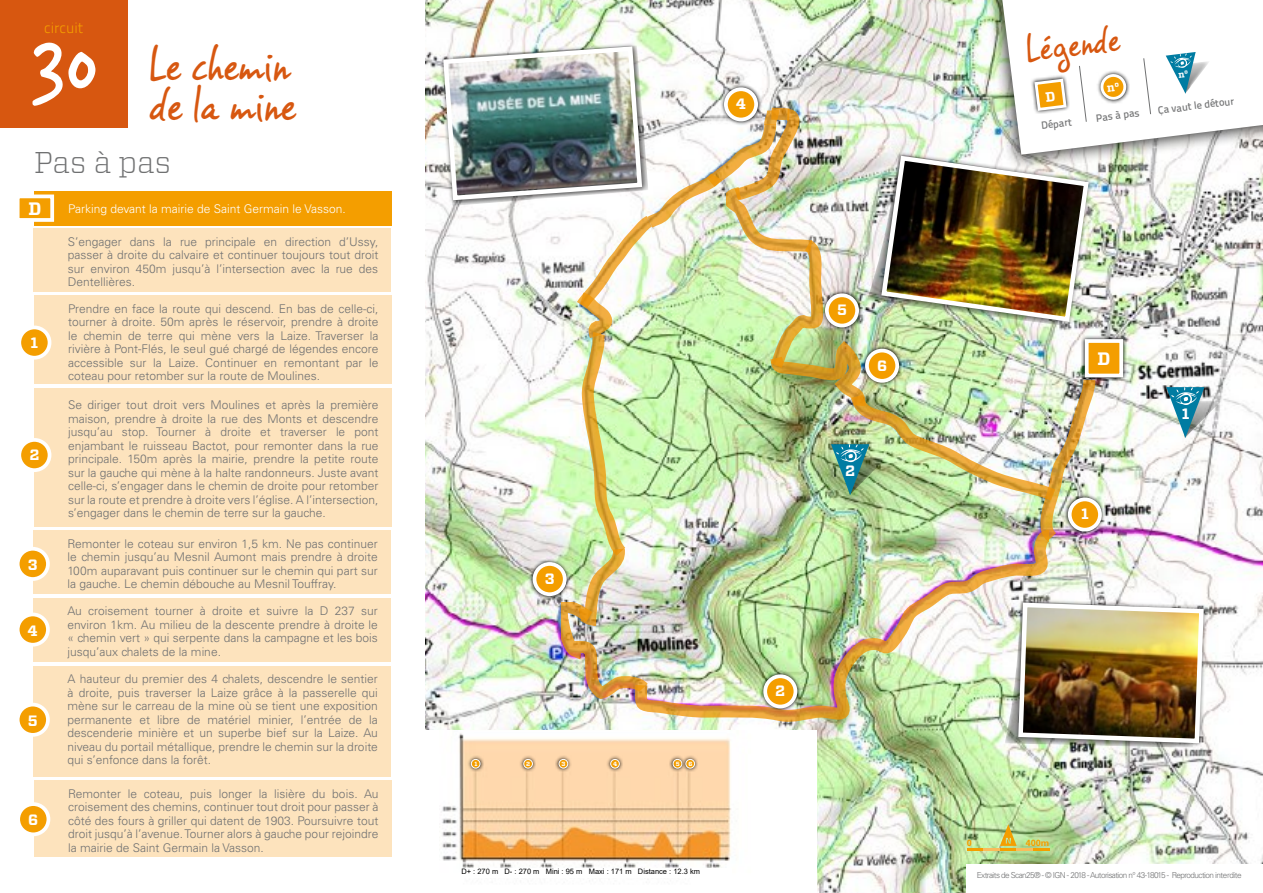
<style>
.page{position:relative;width:1263px;height:893px;background:#fff}
.page>*{position:absolute;margin:0;border:0;box-sizing:border-box;transform-origin:0 0}
.t1{font:97.5px "Vince Hand II Calvados";color:#fff}
.t2{font:45px/40.5px "Vince Hand II Calvados";letter-spacing:-.03em;color:#d75710}
.t3{font:36px "Vince Hand II Calvados";color:#d75710}
.t4{font:300 30px "Vitesse";color:#707172}
.t5{font:700 18px "Vitesse";color:#fff}
.t6{font:700 15px "Vitesse";color:#fff}
.t7{font:15px "Titillium Text 14 L 250 wt";color:#f49e00}
.t8{font:300 12px/13.5px "Univers LT Std";color:#707172;text-align:justify}
.t9{font:300 12px "Univers LT Std";color:#fff}
.t10{font:10.5px "Titillium Text 14 L 600 wt";color:#707172}
.t11{font:700 9px "Univers LT Std";color:#f49e00}
.t12{font:300 8.25px "Univers LT Std";letter-spacing:-.07em;color:#707172}
.t13{font:7.5px "Arial";color:#000}
.t14{font:700 6px "Vitesse";color:#fff}
</style>
<div class="page">
<img style="left:425px;top:0;width:838px;height:893px">
<div style="left:34px;top:191px;width:357px;height:34px;background:#f49e00"></div>
<div style="left:34px;top:296px;width:357px;height:88px;background:#fde3bd"></div>
<div style="left:34px;top:388px;width:357px;height:139px;background:#fde3bd"></div>
<div style="left:34px;top:530px;width:357px;height:64px;background:#fde3bd"></div>
<svg style="left:19px;top:194px;width:36px;height:28px"></svg>
<svg style="left:967px;top:824px;width:83px;height:27px;background:#bdcd7e"></svg>
<div style="left:0;top:0;width:128px;height:128px;background:#d75710"></div>
<div style="left:19px;top:327px;width:31px;height:31px;background:#f49e00;border-radius:50%"></div>
<div style="left:17px;top:326px;width:34px;height:34px;border:4px solid #fff;border-radius:50%"></div>
<div style="left:19px;top:440px;width:31px;height:30px;background:#f49e00;border-radius:50%"></div>
<div style="left:17px;top:438px;width:34px;height:34px;border:4px solid #fff;border-radius:50%"></div>
<div style="left:18px;top:549px;width:30px;height:30px;background:#f49e00;border-radius:50%"></div>
<div style="left:16px;top:547px;width:34px;height:34px;border:4px solid #fff;border-radius:50%"></div>
<div style="left:425px;top:731px;width:391px;height:162px;background:#fff"></div>
<img style="left:442px;top:748px;width:289px;height:120px">
<div style="left:34px;top:228px;width:357px;height:64px;background:#fde3bd"></div>
<div style="left:34px;top:598px;width:357px;height:64px;background:#fde3bd"></div>
<div style="left:18px;top:614px;width:30px;height:31px;background:#f49e00;border-radius:50%"></div>
<div style="left:16px;top:613px;width:34px;height:34px;border:4px solid #fff;border-radius:50%"></div>
<div style="left:34px;top:666px;width:357px;height:110px;background:#fde3bd"></div>
<div style="left:18px;top:705px;width:30px;height:30px;background:#f49e00;border-radius:50%"></div>
<div style="left:16px;top:703px;width:34px;height:34px;border:4px solid #fff;border-radius:50%"></div>
<div style="left:34px;top:780px;width:357px;height:77px;background:#fde3bd"></div>
<div style="left:18px;top:804px;width:30px;height:30px;background:#f49e00;border-radius:50%"></div>
<div style="left:16px;top:802px;width:34px;height:34px;border:4px solid #fff;border-radius:50%"></div>
<svg style="left:467px;top:755px;width:17px;height:17px"></svg>
<div style="left:471px;top:759px;width:9px;height:9px;background:#f49e00;border-radius:50%"></div>
<div style="left:471px;top:759px;width:9px;height:9px;border:1px solid #fff;border-radius:50%"></div>
<svg style="left:519px;top:755px;width:17px;height:17px"></svg>
<div style="left:524px;top:759px;width:8px;height:9px;background:#f49e00;border-radius:50%"></div>
<div style="left:523px;top:759px;width:10px;height:9px;border:1px solid #fff;border-radius:50%"></div>
<svg style="left:555px;top:755px;width:16px;height:17px"></svg>
<div style="left:559px;top:759px;width:9px;height:9px;background:#f49e00;border-radius:50%"></div>
<div style="left:559px;top:759px;width:9px;height:9px;border:1px solid #fff;border-radius:50%"></div>
<svg style="left:606px;top:755px;width:17px;height:17px"></svg>
<div style="left:611px;top:759px;width:8px;height:9px;background:#f49e00;border-radius:50%"></div>
<div style="left:610px;top:759px;width:10px;height:9px;border:1px solid #fff;border-radius:50%"></div>
<svg style="left:669px;top:755px;width:13px;height:17px"></svg>
<div style="left:673px;top:759px;width:9px;height:9px;background:#f49e00;border-radius:50%"></div>
<div style="left:673px;top:759px;width:9px;height:9px;border:1px solid #fff;border-radius:50%"></div>
<svg style="left:682px;top:755px;width:16px;height:17px"></svg>
<div style="left:686px;top:759px;width:8px;height:9px;background:#f49e00;border-radius:50%"></div>
<div style="left:685px;top:759px;width:10px;height:9px;border:1px solid #fff;border-radius:50%"></div>
<div style="left:966px;top:865px;width:297px;height:28px;background:#fff"></div>
<img style="left:441px;top:0;width:822px;height:748px">
<p class="t7" style="left:44px;top:18px;width:41px">circuit</p>
<h1 class="t1" style="left:29px;top:9px;width:71px">30</h1>
<h2 class="t2" style="left:149px;top:43px;width:149px">Le chemin de la mine</h2>
<h3 class="t4" style="left:34px;top:142px;width:139px">Pas à pas</h3>
<h3 class="t5" style="left:28px;top:197px;width:15px">D</h3>
<p class="t6" style="left:31px;top:332px;width:9px">1</p>
<p class="t6" style="left:29px;top:445px;width:12px">2</p>
<p class="t6" style="left:28px;top:555px;width:11px">3</p>
<p class="t6" style="left:28px;top:620px;width:12px">4</p>
<p class="t6" style="left:28px;top:710px;width:11px">5</p>
<p class="t6" style="left:28px;top:810px;width:12px">6</p>
<p class="t9" style="left:68px;top:201px;width:279px">Parking devant la mairie de Saint Germain le Vasson.</p>
<p class="t8" style="left:68px;top:235px;width:312px">S’engager dans la rue principale en direction d’Ussy, passer à droite du calvaire et continuer toujours tout droit sur environ 450m jusqu’à l’intersection avec la rue des Dentellières.</p>
<p class="t8" style="left:68px;top:302px;width:312px">Prendre en face la route qui descend. En bas de celle-ci, tourner à droite. 50m après le réservoir, prendre à droite le chemin de terre qui mène vers la Laize. Traverser la rivière à Pont-Flés, le seul gué chargé de légendes encore accessible sur la Laize. Continuer en remontant par le coteau pour retomber sur la route de Moulines.</p>
<p class="t8" style="left:68px;top:398px;width:312px">Se diriger tout droit vers Moulines et après la première maison, prendre à droite la rue des Monts et descendre jusqu’au stop. Tourner à droite et traverser le pont enjambant le ruisseau Bactot, pour remonter dans la rue principale. 150m après la mairie, prendre la petite route sur la gauche qui mène à la halte randonneurs. Juste avant celle-ci, s’engager dans le chemin de droite pour retomber sur la route et prendre à droite vers l’église. A l’intersection, s’engager dans le chemin de terre sur la gauche.</p>
<p class="t8" style="left:68px;top:536px;width:312px">Remonter le coteau sur environ 1,5 km. Ne pas continuer le chemin jusqu’au Mesnil Aumont mais prendre à droite 100m auparavant puis continuer sur le chemin qui part sur la gauche. Le chemin débouche au Mesnil Touffray.</p>
<p class="t8" style="left:68px;top:604px;width:312px">Au croisement tourner à droite et suivre la D 237 sur environ 1km. Au milieu de la descente prendre à droite le « chemin vert » qui serpente dans la campagne et les bois jusqu’aux chalets de la mine.</p>
<p class="t8" style="left:68px;top:672px;width:312px">A hauteur du premier des 4 chalets, descendre le sentier à droite, puis traverser la Laize grâce à la passerelle qui mène sur le carreau de la mine où se tient une exposition permanente et libre de matériel minier, l’entrée de la descenderie minière et un superbe bief sur la Laize. Au niveau du portail métallique, prendre le chemin sur la droite qui s’enfonce dans la forêt.</p>
<p class="t8" style="left:68px;top:786px;width:312px">Remonter le coteau, puis longer la lisière du bois. Au croisement des chemins, continuer tout droit pour passer à côté des fours à griller qui datent de 1903. Poursuivre tout droit jusqu’à l’avenue. Tourner alors à gauche pour rejoindre la mairie de Saint Germain la Vasson.</p>
<p class="t6" style="left:736px;top:94px;width:12px">4</p>
<h3 class="t3" style="left:1023px;top:27px;width:96px;rotate:-7deg">Légende</h3>
<p class="t10" style="left:1040px;top:119px;width:32px;rotate:-7deg">Départ</p>
<p class="t10" style="left:1095px;top:112px;width:45px;rotate:-7deg">Pas à pas</p>
<p class="t10" style="left:1157px;top:104px;width:78px;rotate:-7deg">Ça vaut le détour</p>
<p class="t6" style="left:545px;top:569px;width:11px">3</p>
<p class="t14" style="left:474px;top:760px;width:5px">1</p>
<p class="t14" style="left:526px;top:760px;width:6px">2</p>
<p class="t14" style="left:562px;top:760px;width:5px">3</p>
<p class="t14" style="left:613px;top:760px;width:6px">4</p>
<p class="t14" style="left:676px;top:760px;width:5px">5</p>
<p class="t14" style="left:688px;top:760px;width:6px">6</p>
<p class="t13" style="left:461px;top:866px;width:240px">D+ : 270 m D- : 270 m Mini : 95 m Maxi : 171 m Distance : 12.3 km</p>
<p class="t6" style="left:837px;top:300px;width:11px">5</p>
<p class="t6" style="left:877px;top:355px;width:12px">6</p>
<h3 class="t5" style="left:1097px;top:347px;width:15px">D</h3>
<p class="t6" style="left:845px;top:460px;width:12px">2</p>
<p class="t6" style="left:1081px;top:504px;width:9px">1</p>
<p class="t6" style="left:1182px;top:403px;width:9px">1</p>
<p class="t6" style="left:775px;top:681px;width:12px">2</p>
<p class="t11" style="left:967px;top:837px;width:7px">0</p>
<p class="t11" style="left:1026px;top:837px;width:25px">400m</p>
<p class="t12" style="left:977px;top:870px;width:266px">Extraits de Scan25® - © IGN - 2018 - Autorisation n° 43-18015 - Reproduction interdite</p>
</div>
